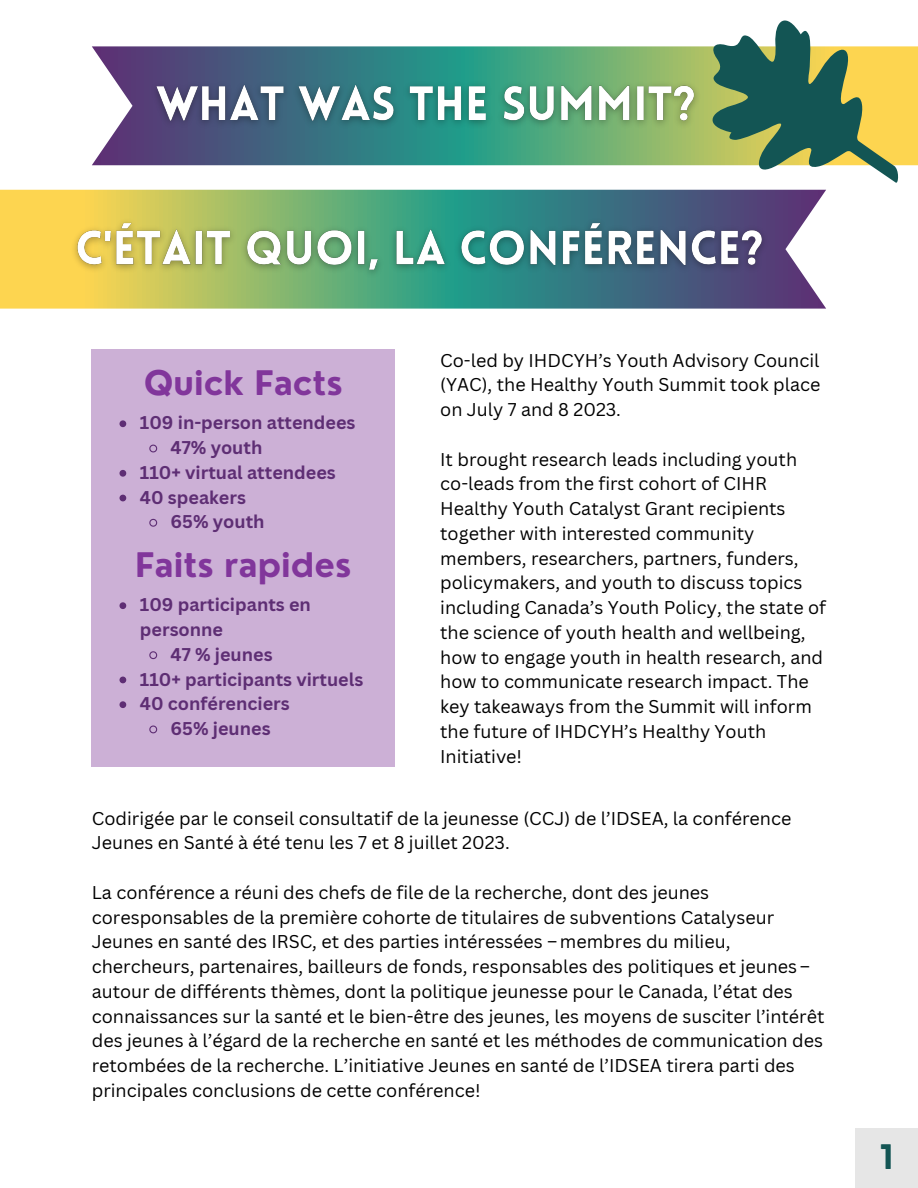
<style>
.page{position:relative;width:918px;height:1188px;background:#fff}
.page>*{position:absolute;margin:0;border:0;box-sizing:border-box;transform-origin:0 0}
.t1{font:700 33px "Nourd";color:#81369b}
.t2{font:700 33px "Nourd";color:#135554}
.t3{font:18px/24.8px "Canva Sans";color:#000}
.t4{font:700 18px/24.8px "Canva Sans";color:#5e2e74}
</style>
<div class="page">
<svg style="left:92px;top:46px;width:826px;height:119px"></svg>
<svg style="left:0;top:190px;width:826px;height:119px"></svg>
<svg style="left:695px;top:20px;width:206px;height:195px"></svg>
<div style="left:855px;top:1128px;width:63px;height:60px;background:#e6e6e6"></div>
<img style="left:64px;top:212px;width:710px;height:71px">
<img style="left:144px;top:74px;width:563px;height:60px">
<div style="left:92px;top:349px;width:303px;height:418px;background:#ccb0d6"></div>
<svg style="left:120px;top:420px;width:6px;height:7px"></svg>
<svg style="left:149px;top:444px;width:9px;height:9px"></svg>
<svg style="left:120px;top:470px;width:6px;height:7px"></svg>
<svg style="left:120px;top:495px;width:6px;height:6px"></svg>
<svg style="left:149px;top:518px;width:9px;height:9px"></svg>
<svg style="left:120px;top:602px;width:6px;height:7px"></svg>
<svg style="left:149px;top:651px;width:9px;height:9px"></svg>
<svg style="left:120px;top:677px;width:6px;height:6px"></svg>
<svg style="left:120px;top:701px;width:6px;height:7px"></svg>
<svg style="left:149px;top:725px;width:9px;height:9px"></svg>
<p class="t1" style="left:144px;top:362px;width:201px">Quick Facts</p>
<p class="t4" style="left:140px;top:410px;width:217px">109 in-person attendees</p>
<p class="t4" style="left:171px;top:435px;width:93px">47% youth</p>
<p class="t4" style="left:140px;top:460px;width:197px">110+ virtual attendees</p>
<p class="t4" style="left:140px;top:484px;width:108px">40 speakers</p>
<p class="t4" style="left:171px;top:509px;width:96px">65% youth</p>
<p class="t1" style="left:135px;top:544px;width:218px">Faits rapides</p>
<p class="t4" style="left:140px;top:592px;width:172px">109 participants en personne</p>
<p class="t4" style="left:171px;top:641px;width:104px">47 % jeunes</p>
<p class="t4" style="left:140px;top:666px;width:225px">110+ participants virtuels</p>
<p class="t4" style="left:140px;top:691px;width:151px">40 conférenciers</p>
<p class="t4" style="left:171px;top:716px;width:102px">65% jeunes</p>
<p class="t3" style="left:440px;top:347px;width:382px;text-align:justify">Co-led by IHDCYH’s Youth Advisory Council (YAC), the Healthy Youth Summit took place on July 7 and 8 2023.</p>
<p class="t3" style="left:440px;top:446px;width:387px">It brought research leads including youth co-leads from the first cohort of CIHR Healthy Youth Catalyst Grant recipients together with interested community members, researchers, partners, funders, policymakers, and youth to discuss topics including Canada’s Youth Policy, the state of the science of youth health and wellbeing, how to engage youth in health research, and how to communicate research impact. The key takeaways from the Summit will inform the future of IHDCYH’s Healthy Youth Initiative!</p>
<p class="t3" style="left:92px;top:805px;width:701px">Codirigée par le conseil consultatif de la jeunesse (CCJ) de l’IDSEA, la conférence<br>Jeunes en Santé à été tenu les 7 et 8 juillet 2023.</p>
<p class="t3" style="left:92px;top:880px;width:734px">La conférence a réuni des chefs de file de la recherche, dont des jeunes coresponsables de la première cohorte de titulaires de subventions Catalyseur Jeunes en santé des IRSC, et des parties intéressées –membres du milieu, chercheurs, partenaires, bailleurs de fonds, responsables des politiques et jeunes– autour de différents thèmes, dont la politique jeunesse pour le Canada, l’état des connaissances sur la santé et le bien-être des jeunes, les moyens de susciter l’intérêt des jeunes à l’égard de la recherche en santé et les méthodes de communication des retombées de la recherche. L’initiative Jeunes en santé de l’IDSEA tirera parti des principales conclusions de cette conférence!</p>
<p class="t2" style="left:880px;top:1136px;width:15px">1</p>
</div>
